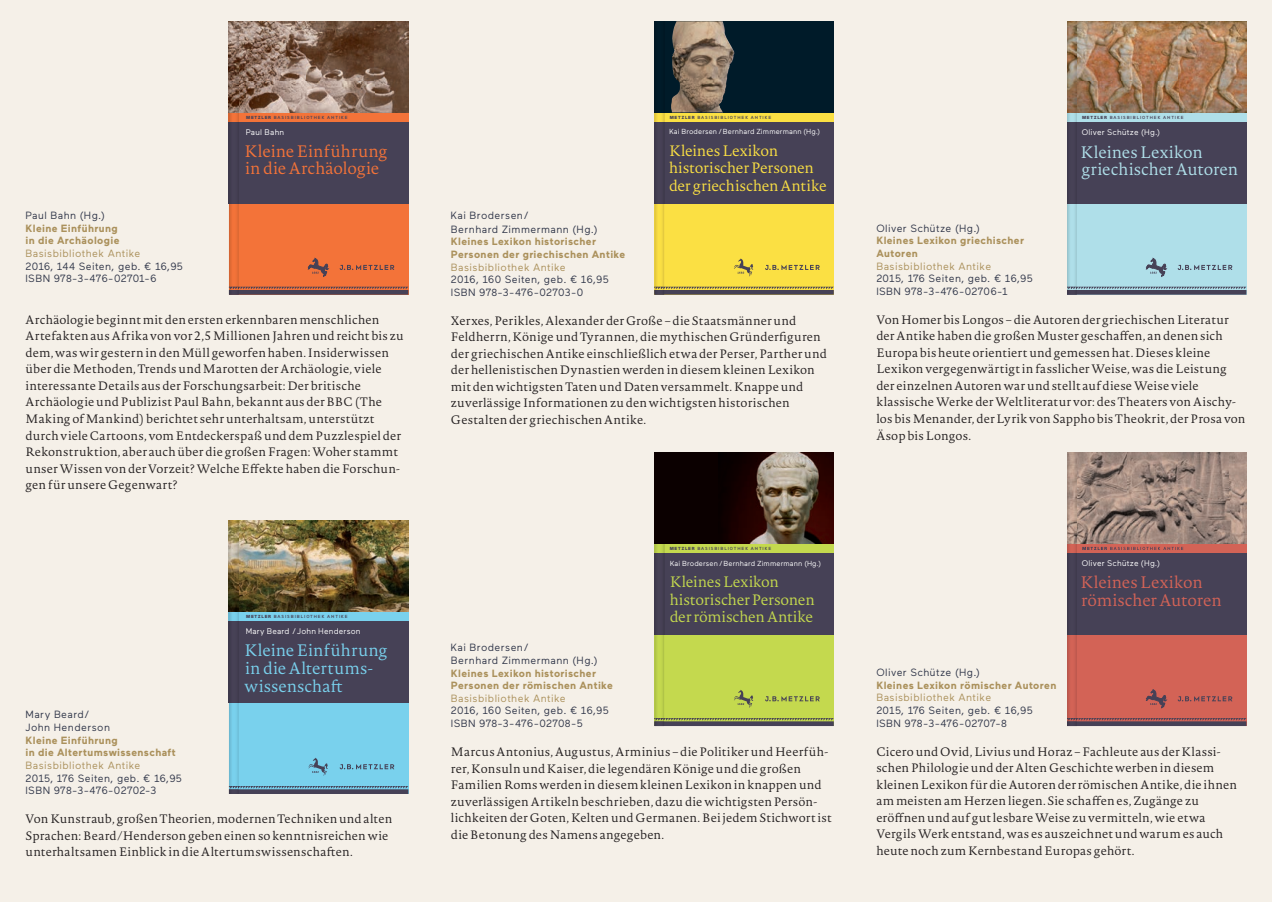
<style>
.page{position:relative;width:1272px;height:902px;background:#fff}
.page>*{position:absolute;margin:0;border:0;box-sizing:border-box;transform-origin:0 0}
.t1{font:300 16.35px/17.9px "Novel Pro";letter-spacing:.005em;color:#79d1ed}
.t2{font:300 16.35px/17.9px "Novel Pro";color:#afdfe9}
.t3{font:300 16.35px/17.9px "Novel Pro";letter-spacing:.005em;color:#f37339}
.t4{font:300 16.35px/17.9px "Novel Pro";letter-spacing:-.005em;color:#d36356}
.t5{font:300 14.85px/17.2px "Novel Pro";letter-spacing:-.01em;color:#fbe043}
.t6{font:300 14.85px/17.2px "Novel Pro";letter-spacing:-.01em;color:#c4d94e}
.t7{font:300 12px/16.5px "Novel Pro";letter-spacing:.015em;color:#231f20}
.t8{font:10.5px/12.6px "Maax";letter-spacing:.035em;color:#31374a}
.t9{font:700 10.5px/12.6px "Maax";letter-spacing:.035em;color:#ab915c}
.t10{font:10.5px "Maax";letter-spacing:.04em;color:#ab915c}
.t11{font:8.1px "Maax";letter-spacing:.025em;color:#fff}
.t12{font:7.35px "Maax";letter-spacing:.02em;color:#fff}
.t13{font:500 4.35px "Maax";letter-spacing:.2em;color:#464156}
.s1{font-weight:900}
</style>
<div class="page">
<div style="left:0;top:0;width:1271px;height:901px;background:#f5f0e8"></div>
<div style="left:229px;top:112px;width:179px;height:91px;background:#464156"></div>
<div style="left:229px;top:112px;width:179px;height:9px;background:#f37339"></div>
<img style="left:229px;top:21px;width:179px;height:91px">
<svg style="left:229px;top:112px;width:10px;height:9px"></svg>
<svg style="left:229px;top:203px;width:179px;height:92px;background:#e26e3b"></svg>
<div style="left:654px;top:112px;width:179px;height:91px;background:#464156"></div>
<div style="left:654px;top:112px;width:179px;height:9px;background:#fbe043"></div>
<div style="left:654px;top:21px;width:179px;height:91px;background:#001b29"></div>
<img style="left:671px;top:21px;width:63px;height:91px">
<svg style="left:654px;top:112px;width:10px;height:9px"></svg>
<svg style="left:654px;top:203px;width:179px;height:92px;background:#ead144"></svg>
<div style="left:229px;top:611px;width:179px;height:91px;background:#464156"></div>
<div style="left:229px;top:611px;width:179px;height:9px;background:#79d1ed"></div>
<img style="left:229px;top:520px;width:179px;height:91px">
<svg style="left:229px;top:611px;width:10px;height:9px"></svg>
<svg style="left:229px;top:702px;width:179px;height:91px;background:#74c5e0"></svg>
<div style="left:654px;top:543px;width:179px;height:91px;background:#464156"></div>
<div style="left:654px;top:543px;width:179px;height:10px;background:#c4d94e"></div>
<img style="left:717px;top:452px;width:116px;height:91px">
<svg style="left:654px;top:543px;width:10px;height:10px"></svg>
<svg style="left:654px;top:634px;width:179px;height:92px;background:#b8cb4e"></svg>
<div style="left:654px;top:452px;width:63px;height:91px;background:#0b0000"></div>
<div style="left:1066px;top:112px;width:180px;height:91px;background:#464156"></div>
<div style="left:1066px;top:112px;width:180px;height:9px;background:#afdfe9"></div>
<img style="left:1067px;top:21px;width:179px;height:91px">
<svg style="left:1066px;top:112px;width:10px;height:9px"></svg>
<svg style="left:1067px;top:203px;width:179px;height:92px;background:#a4d0db"></svg>
<div style="left:1066px;top:543px;width:180px;height:91px;background:#464156"></div>
<div style="left:1066px;top:543px;width:180px;height:10px;background:#d36356"></div>
<svg style="left:1082px;top:546px;width:101px;height:4px"></svg>
<svg style="left:1067px;top:634px;width:179px;height:92px;background:#c55f55"></svg>
<svg style="left:1066px;top:543px;width:10px;height:10px"></svg>
<img style="left:1067px;top:452px;width:179px;height:91px">
<p class="t13" style="left:246px;top:115px;width:103px"><span class="s1">METZLER</span> BASISBIBLIOTHEK ANTIKE</p>
<p class="t11" style="left:246px;top:128px;width:40px">Paul Bahn</p>
<h1 class="t3" style="left:244px;top:141px;width:144px">Kleine Einführung in die Archäologie</h1>
<p class="t8" style="left:26px;top:209px;width:81px">Paul Bahn (Hg.)</p>
<p class="t9" style="left:26px;top:222px;width:95px">Kleine Einführung in die Archäologie</p>
<p class="t10" style="left:26px;top:248px;width:116px">Basisbibliothek Antike</p>
<p class="t8" style="left:26px;top:260px;width:159px">2016, 144 Seiten, geb. € 16,95<br>ISBN 978-3-476-02701-6</p>
<p class="t7" style="left:26px;top:311px;width:379px">Archäologie beginnt mit den ersten erkennbaren menschlichen Artefakten aus Afrika von vor 2,5 Millionen Jahren und reicht bis zu dem, was wir gestern in den Müll geworfen haben. Insiderwissen über die Methoden, Trends und Marotten der Archäologie, viele interessante Details aus der Forschungsarbeit: Der britische Archäologie und Publizist Paul Bahn, bekannt aus der BBC (The Making of Mankind) berichtet sehr unterhaltsam, unterstützt durch viele Cartoons, vom Entdeckerspaß und dem Puzzlespiel der Rekonstruktion, aber auch über die großen Fragen: Woher stammt unser Wissen von der Vorzeit? Welche Effekte haben die Forschun&shy;gen für unsere Gegenwart?</p>
<p class="t13" style="left:246px;top:614px;width:103px"><span class="s1">METZLER</span> BASISBIBLIOTHEK ANTIKE</p>
<p class="t11" style="left:246px;top:627px;width:116px">Mary Beard / John Henderson</p>
<h1 class="t1" style="left:244px;top:640px;width:144px">Kleine Einführung in die Altertums&shy;wissenscha</h1>
<p class="t8" style="left:26px;top:708px;width:86px">Mary Beard/<br>John Henderson</p>
<p class="t9" style="left:26px;top:733px;width:152px">Kleine Einführung<br>in die Altertumswissenschaft</p>
<p class="t10" style="left:26px;top:759px;width:116px">Basisbibliothek Antike</p>
<p class="t8" style="left:26px;top:771px;width:158px">2015, 176 Seiten, geb. € 16,95<br>ISBN 978-3-476-02702-3</p>
<p class="t7" style="left:26px;top:810px;width:368px">Von Kunstraub, großen Theorien, modernen Techniken und alten<br>Sprachen: Beard/Henderson geben einen so kenntnisreichen wie unterhaltsamen Einblick in die Altertumswissenschaften.</p>
<p class="t13" style="left:669px;top:115px;width:103px"><span class="s1">METZLER</span> BASISBIBLIOTHEK ANTIKE</p>
<p class="t12" style="left:669px;top:128px;width:152px">Kai Brodersen / Bernhard Zimmermann (Hg.)</p>
<p class="t5" style="left:669px;top:141px;width:159px">Kleines Lexikon historischer Personen der griechischen Antike</p>
<p class="t8" style="left:451px;top:209px;width:148px;line-height:13.5px">Kai Brodersen/<br>Bernhard Zimmermann (Hg.)</p>
<p class="t9" style="left:451px;top:235px;width:176px">Kleines Lexikon historischer<br>Personen der griechischen Antike</p>
<p class="t10" style="left:451px;top:261px;width:116px">Basisbibliothek Antike</p>
<p class="t8" style="left:451px;top:273px;width:159px">2016, 160 Seiten, geb. € 16,95<br>ISBN 978-3-476-02703-0</p>
<p class="t7" style="left:451px;top:312px;width:377px">Xerxes, Perikles, Alexander der Große – die Staatsmänner und Feldherrn, Könige und Tyrannen, die mythischen Gründerfiguren der griechischen Antike einschließlich etwa der Perser, Parther und der hellenistischen Dynastien werden in diesem kleinen Lexikon mit den wichtigsten Taten und Daten versammelt. Knappe und zuverlässige Informationen zu den wichtigsten historischen Gestalten der griechischen Antike.</p>
<p class="t13" style="left:669px;top:546px;width:103px"><span class="s1">METZLER</span> BASISBIBLIOTHEK ANTIKE</p>
<p class="t12" style="left:670px;top:559px;width:152px">Kai Brodersen / Bernhard Zimmermann (Hg.)</p>
<p class="t6" style="left:669px;top:573px;width:146px">Kleines Lexikon historischer Personen der römischen Antike</p>
<p class="t8" style="left:451px;top:640px;width:148px;line-height:13.5px">Kai Brodersen/<br>Bernhard Zimmermann (Hg.)</p>
<p class="t9" style="left:451px;top:666px;width:163px">Kleines Lexikon historischer<br>Personen der römischen Antike</p>
<p class="t10" style="left:451px;top:692px;width:116px">Basisbibliothek Antike</p>
<p class="t8" style="left:451px;top:704px;width:159px">2016, 160 Seiten, geb. € 16,95<br>ISBN 978-3-476-02708-5</p>
<p class="t7" style="left:451px;top:743px;width:382px">Marcus Antonius, Augustus, Arminius – die Politiker und Heerfüh&shy;rer, Konsuln und Kaiser, die legendären Könige und die großen Familien Roms werden in diesem kleinen Lexikon in knappen und zuverlässigen Artikeln beschrieben, dazu die wichtigsten Persön&shy;lichkeiten der Goten, Kelten und Germanen. Bei jedem Stichwort ist die Betonung des Namens angegeben.</p>
<p class="t13" style="left:1082px;top:115px;width:103px"><span class="s1">METZLER</span> BASISBIBLIOTHEK ANTIKE</p>
<p class="t11" style="left:1081px;top:128px;width:80px">Oliver Schütze (Hg.)</p>
<h1 class="t2" style="left:1080px;top:142px;width:159px">Kleines Lexikon griechischer Autoren</h1>
<p class="t8" style="left:876px;top:222px;width:105px">Oliver Schütze (Hg.)</p>
<p class="t9" style="left:876px;top:234px;width:149px">Kleines Lexikon griechischer<br>Autoren</p>
<p class="t10" style="left:876px;top:260px;width:116px">Basisbibliothek Antike</p>
<p class="t8" style="left:876px;top:272px;width:158px">2015, 176 Seiten, geb. € 16,95<br>ISBN 978-3-476-02706-1</p>
<p class="t7" style="left:876px;top:311px;width:371px">Von Homer bis Longos – die Autoren der griechischen Literatur der Antike haben die großen Muster geschaffen, an denen sich Europa bis heute orientiert und gemessen hat. Dieses kleine Lexikon vergegenwärtigt in fasslicher Weise, was die Leistung der einzelnen Autoren war und stellt auf diese Weise viele klassische Werke der Weltliteratur vor: des Theaters von Aischy&shy;los bis Menander, der Lyrik von Sappho bis Theokrit, der Prosa von Äsop bis Longos.</p>
<p class="t11" style="left:1081px;top:559px;width:80px">Oliver Schütze (Hg.)</p>
<h1 class="t4" style="left:1080px;top:572px;width:143px">Kleines Lexikon römischer Autoren</h1>
<p class="t8" style="left:876px;top:666px;width:105px">Oliver Schütze (Hg.)</p>
<p class="t9" style="left:876px;top:678px;width:181px">Kleines Lexikon römischer Autoren</p>
<p class="t10" style="left:876px;top:692px;width:116px">Basisbibliothek Antike</p>
<p class="t8" style="left:876px;top:704px;width:158px">2015, 176 Seiten, geb. € 16,95<br>ISBN 978-3-476-02707-8</p>
<p class="t7" style="left:876px;top:742px;width:362px">Cicero und Ovid, Livius und Horaz – Fachleute aus der Klassi&shy;schen Philologie und der Alten Geschichte werben in diesem kleinen Lexikon für die Autoren der römischen Antike, die ihnen am meisten am Herzen liegen. Sie schaffen es, Zugänge zu eröffnen und auf gut lesbare Weise zu vermitteln, wie etwa Vergils Werk entstand, was es auszeichnet und warum es auch heute noch zum Kernbestand Europas gehört.</p>
</div>
